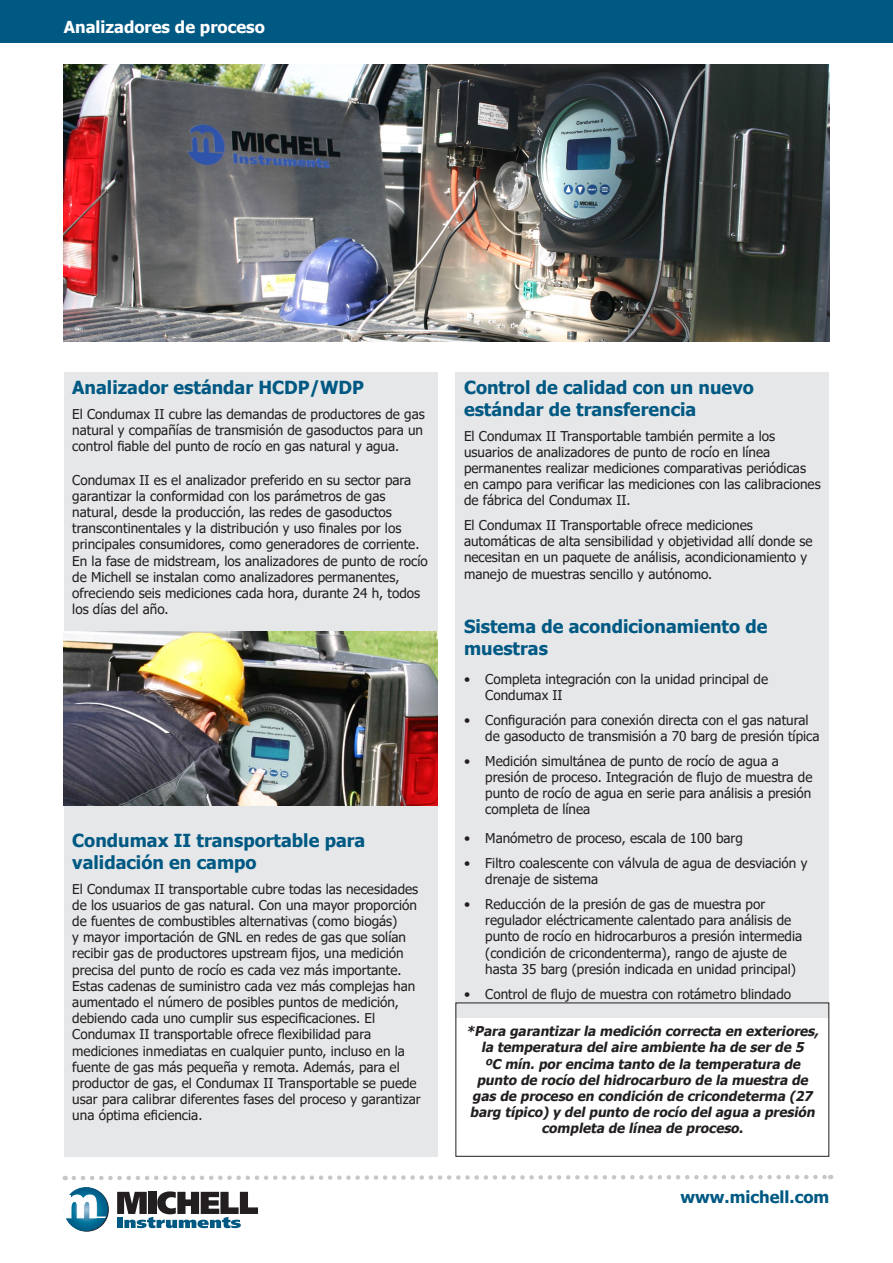
<style>
.page{position:relative;width:893px;height:1263px;background:#fff}
.page>*{position:absolute;margin:0;border:0;box-sizing:border-box;transform-origin:0 0}
.Heading_3{font:700 18px/21.6px "Tahoma";color:#005983}
.t1{font:700 16.5px "Tahoma";color:#fff}
.t2{font:700 16.5px "Tahoma";color:#005983}
.Body_text{font:13.5px/16.2px "Tahoma";color:#231f20}
.Body_text-2{font:italic 700 13.5px/16.2px "Tahoma";color:#231f20;text-align:center}
</style>
<div class="page">
<svg style="left:65px;top:1187px;width:44px;height:45px"></svg>
<svg style="left:64px;top:1187px;width:44px;height:44px"></svg>
<svg style="left:117px;top:1191px;width:141px;height:37px"></svg>
<svg style="left:64px;top:1195px;width:42px;height:23px"></svg>
<div style="left:0;top:0;width:893px;height:43px;background:#005983"></div>
<svg style="left:65px;top:1174px;width:766px;height:7px"></svg>
<div style="left:64px;top:372px;width:373px;height:785px;background:#e6e7e9"></div>
<div style="left:455px;top:372px;width:374px;height:645px;background:#e6e7e9"></div>
<div style="left:455px;top:1002px;width:374px;height:155px;border:1px solid #231f20"></div>
<img style="left:64px;top:631px;width:373px;height:174px">
<img style="left:64px;top:64px;width:765px;height:278px">
<p class="t1" style="left:64px;top:16px;width:203px">Analizadores de proceso</p>
<p class="Heading_3" style="left:72px;top:378px;width:293px">Analizador estándar HCDP/WDP</p>
<p class="Body_text" style="left:72px;top:407px;width:354px">El Condumax II cubre las demandas de productores de gas natural y compañías de transmisión de gasoductos para un control fiable del punto de rocío en gas natural y agua.</p>
<p class="Body_text" style="left:72px;top:472px;width:357px">Condumax II es el analizador preferido en su sector para garantizar la conformidad con los parámetros de gas natural, desde la producción, las redes de gasoductos transcontinentales y la distribución y uso finales por los principales consumidores, como generadores de corriente.<br>En la fase de midstream, los analizadores de punto de rocío de Michell se instalan como analizadores permanentes, ofreciendo seis mediciones cada hora, durante 24 h, todos los días del año.</p>
<p class="Heading_3" style="left:72px;top:830px;width:295px">Condumax II transportable para validación en campo</p>
<p class="Body_text" style="left:72px;top:881px;width:350px">El Condumax II transportable cubre todas las necesidades de los usuarios de gas natural. Con una mayor proporción de fuentes de combustibles alternativas (como biogás)<br>y mayor importación de GNL en redes de gas que solían recibir gas de productores upstream fijos, una medición precisa del punto de rocío es cada vez más importante.<br>Estas cadenas de suministro cada vez más complejas han aumentado el número de posibles puntos de medición, debiendo cada uno cumplir sus especificaciones. El Condumax II transportable ofrece flexibilidad para mediciones inmediatas en cualquier punto, incluso en la fuente de gas más pequeña y remota. Además, para el productor de gas, el Condumax II Transportable se puede usar para calibrar diferentes fases del proceso y garantizar una óptima eficiencia.</p>
<p class="Heading_3" style="left:464px;top:378px;width:291px">Control de calidad con un nuevo estándar de transferencia</p>
<p class="Body_text" style="left:464px;top:428px;width:358px">El Condumax II Transportable también permite a los usuarios de analizadores de punto de rocío en línea permanentes realizar mediciones comparativas periódicas en campo para verificar las mediciones con las calibraciones de fábrica del Condumax II.</p>
<p class="Body_text" style="left:464px;top:518px;width:350px">El Condumax II Transportable ofrece mediciones automáticas de alta sensibilidad y objetividad allí donde se necesitan en un paquete de análisis, acondicionamiento y manejo de muestras sencillo y autónomo.</p>
<p class="Heading_3" style="left:464px;top:617px;width:305px">Sistema de acondicionamiento de muestras</p>
<p class="Body_text" style="left:485px;top:672px;width:284px;text-indent:-21px">• Completa integración con la unidad principal de<br>Condumax II</p>
<p class="Body_text" style="left:485px;top:713px;width:336px;text-indent:-21px">• Configuración para conexión directa con el gas natural de gasoducto de transmisión a 70 barg de presión típica</p>
<p class="Body_text" style="left:485px;top:754px;width:329px;text-indent:-21px">• Medición simultánea de punto de rocío de agua a presión de proceso. Integración de flujo de muestra de punto de rocío de agua en serie para análisis a presión completa de línea</p>
<p class="Body_text" style="left:464px;top:831px;width:280px">• Manómetro de proceso, escala de 100 barg</p>
<p class="Body_text" style="left:485px;top:856px;width:324px;text-indent:-21px">• Filtro coalescente con válvula de agua de desviación y drenaje de sistema</p>
<p class="Body_text" style="left:485px;top:897px;width:319px;text-indent:-21px">• Reducción de la presión de gas de muestra por regulador eléctricamente calentado para análisis de punto de rocío en hidrocarburos a presión intermedia (condición de cricondenterma), rango de ajuste de hasta 35 barg (presión indicada en unidad principal)</p>
<p class="Body_text" style="left:464px;top:986px;width:329px">• Control de flujo de muestra con rotámetro blindado</p>
<p class="Body_text-2" style="left:466px;top:1024px;width:358px">*Para garantizarla medición correcta en exteriores, la temperatura delaire ambiente ha de serde 5<br>ºC mín.porencima tanto de la temperatura de punto de rocío delhidrocarburo de la muestra de gas de proceso en condición de cricondeterma (27 barg típico)y delpunto de rocío delagua a presión completa de línea de proceso.</p>
<p class="t2" style="left:680px;top:1186px;width:150px">www.michell.com</p>
</div>
